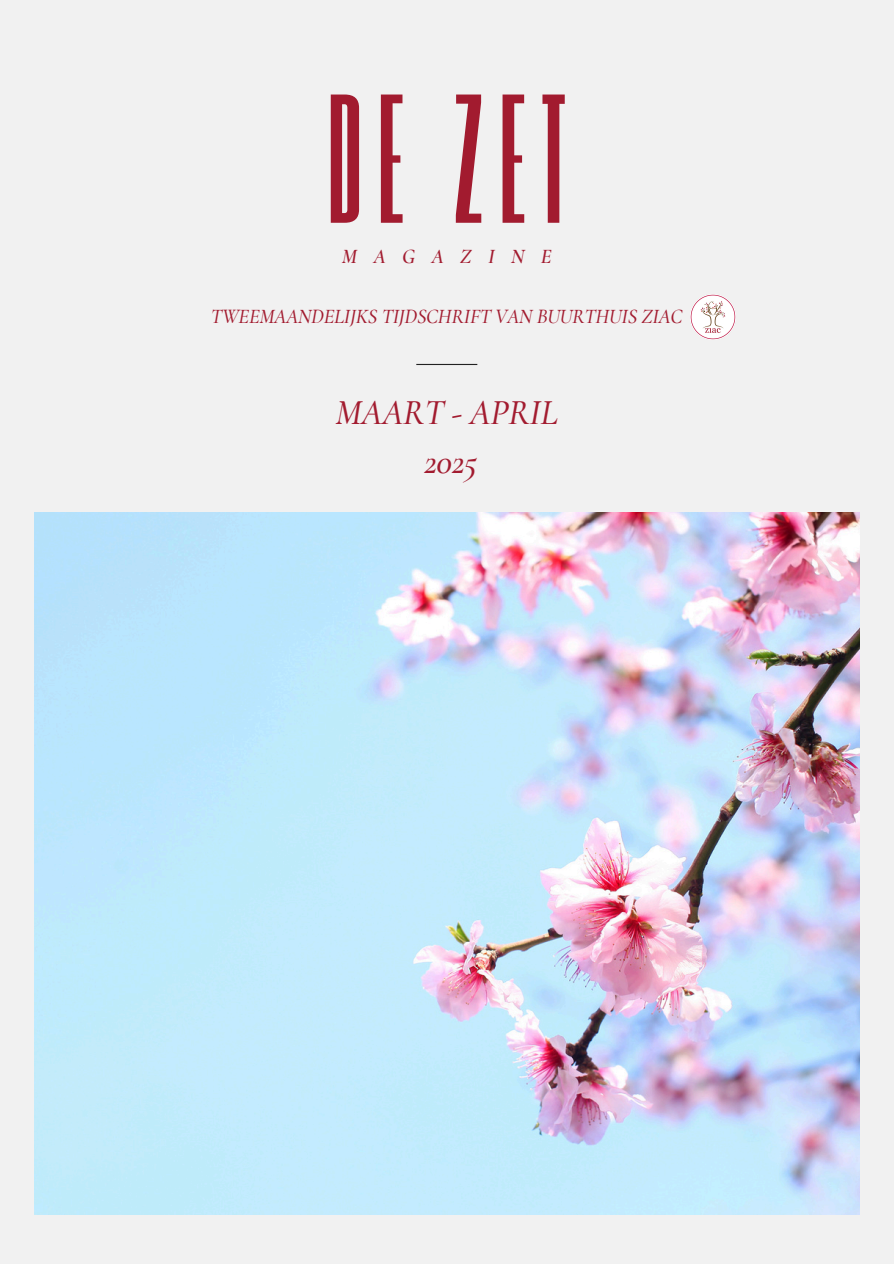
<style>
.page{position:relative;width:894px;height:1264px;background:#fff}
.page>*{position:absolute;margin:0;border:0;box-sizing:border-box;transform-origin:0 0}
.t1{font:193.05px "Extenda 20 Micro";color:#a21b2f}
.t2{font:italic 500 35.55px/48.3px "Cormorant Garamond";letter-spacing:-.015em;color:#a21b2f;text-align:center}
.t3{font:italic 500 20.55px "Cormorant Garamond";letter-spacing:-.015em;color:#a21b2f}
.t4{font:italic 600 20.55px "Cormorant Garamond";letter-spacing:.8em;color:#a21b2f}
</style>
<div class="page">
<div style="left:0;top:0;width:893px;height:1263px;background:#f1f1f1"></div>
<img style="left:35px;top:512px;width:823px;height:702px">
<hr style="left:416px;top:364px;width:61px;height:1px;background:#222">
<img style="left:690px;top:295px;width:45px;height:45px">
<h1 class="t1" style="left:328px;top:72px;width:238px">DE ZET</h1>
<p class="t4" style="left:342px;top:244px;width:211px">MAGAZINE</p>
<p class="t3" style="left:211px;top:303px;width:473px">TWEEMAANDELIJKS TIJDSCHRIFT VAN BUURTHUIS ZIAC</p>
<p class="t2" style="left:335px;top:389px;width:224px">MAART - APRIL<br>2025</p>
</div>
